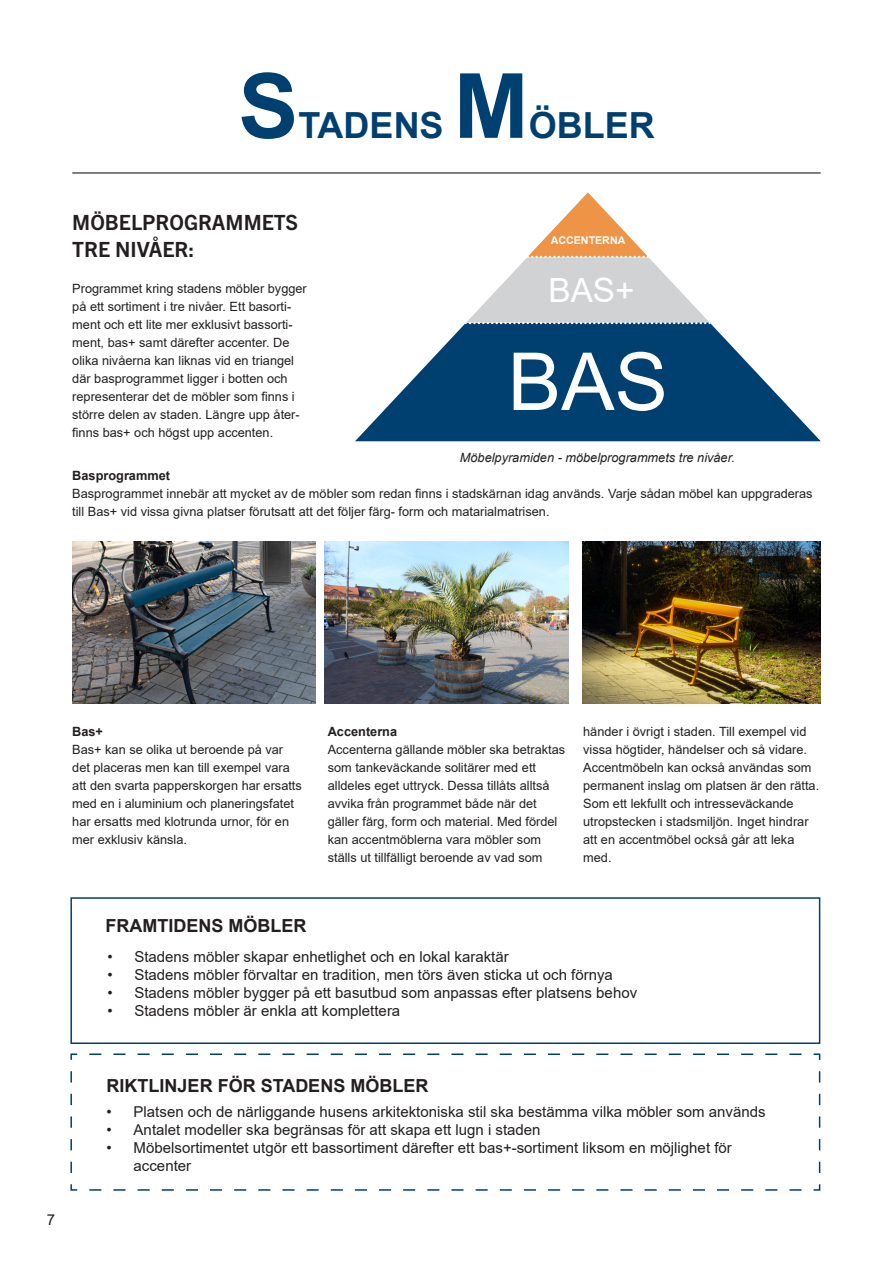
<style>
.page{position:relative;width:893px;height:1263px;background:#fff}
.page>*{position:absolute;margin:0;border:0;box-sizing:border-box;transform-origin:0 0}
.t1{font:700 90px "Arial";color:#004071}
.t2{font:80.1px "Arial";color:#fff}
.t3{font:700 36px "Arial";color:#004071}
.t4{font:33.3px "Arial";color:#fff}
.t5{font:700 21px/27px "Trade Gothic Next LT Pro";color:#231f20}
.t6{font:700 18px "Arial";color:#231f20}
.t7{font:15px/18px "Arial";color:#231f20}
.t8{font:12.75px/18px "Arial";color:#231f20}
.t9{font:italic 12.75px "Arial";color:#231f20}
.t10{font:700 12.75px "Arial";color:#231f20}
.t11{font:700 10.65px "Arial";color:#fff}
</style>
<div class="page">
<hr style="left:72px;top:173px;width:749px;height:1px;background:#000">
<svg style="left:467px;top:258px;width:242px;height:64px;fill:#d1d2d4"></svg>
<svg style="left:355px;top:323px;width:466px;height:118px;fill:#004071"></svg>
<svg style="left:466px;top:322px;width:244px;height:2px"></svg>
<svg style="left:528px;top:192px;width:120px;height:66px"></svg>
<img style="left:72px;top:541px;width:244px;height:163px">
<img style="left:325px;top:541px;width:243px;height:163px">
<img style="left:583px;top:541px;width:237px;height:163px">
<svg style="left:70px;top:1053px;width:751px;height:138px"></svg>
<div style="left:70px;top:897px;width:750px;height:147px;border:2px solid #004071"></div>
<p class="t1" style="left:238px;top:43px;width:62px">S</p>
<p class="t3" style="left:298px;top:100px;width:147px">TADENS</p>
<p class="t1" style="left:454px;top:43px;width:76px">M</p>
<p class="t3" style="left:529px;top:100px;width:127px">ÖBLER</p>
<p class="t5" style="left:72px;top:207px;width:227px">MÖBELPROGRAMMETS<br>TRE NIVÅER:</p>
<p class="t8" style="left:72px;top:279px;width:236px">Programmet kring stadens möbler bygger på ett sortiment i tre nivåer. Ett basorti&shy;ment och ett lite mer exklusivt bassorti&shy;ment, bas+ samt därefter accenter. De olika nivåerna kan liknas vid en triangel där basprogrammet ligger i botten och representerar det de möbler som finns i större delen av staden. Längre upp åter&shy;finns bas+ och högst upp accenten.</p>
<p class="t11" style="left:551px;top:233px;width:76px">ACCENTERNA</p>
<p class="t4" style="left:548px;top:267px;width:88px">BAS+</p>
<p class="t2" style="left:508px;top:327px;width:162px">BAS</p>
<p class="t9" style="left:460px;top:449px;width:277px">Möbelpyramiden - möbelprogrammets tre nivåer.</p>
<p class="t10" style="left:72px;top:466px;width:99px">Basprogrammet</p>
<p class="t8" style="left:72px;top:484px;width:742px">Basprogrammet innebär att mycket av de möbler som redan finns i stadskärnan idag används. Varje sådan möbel kan uppgraderas till Bas+ vid vissa givna platser förutsatt att det följer färg- form och matarialmatrisen.</p>
<p class="t10" style="left:72px;top:723px;width:32px">Bas+</p>
<p class="t8" style="left:72px;top:741px;width:231px">Bas+ kan se olika ut beroende på var det placeras men kan till exempel vara att den svarta papperskorgen har ersatts med en i aluminium och planeringsfatet har ersatts med klotrunda urnor, för en mer exklusiv känsla.</p>
<p class="t10" style="left:328px;top:723px;width:71px">Accenterna</p>
<p class="t8" style="left:328px;top:741px;width:239px">Accenterna gällande möbler ska betraktas som tankeväckande solitärer med ett alldeles eget uttryck. Dessa tillåts alltså avvika från programmet både när det gäller färg, form och material. Med fördel kan accentmöblerna vara möbler som ställs ut tillfälligt beroende av vad som</p>
<p class="t8" style="left:583px;top:723px;width:237px">händer i övrigt i staden. Till exempel vid vissa högtider, händelser och så vidare.<br>Accentmöbeln kan också användas som permanent inslag om platsen är den rätta.<br>Som ett lekfullt och intresseväckande utropstecken i stadsmiljön. Inget hindrar att en accentmöbel också går att leka med.</p>
<p class="t6" style="left:105px;top:913px;width:202px">FRAMTIDENS MÖBLER</p>
<p class="t7" style="left:107px;top:948px;width:403px">• Stadens möbler skapar enhetlighet och en lokal karaktär</p>
<p class="t7" style="left:107px;top:966px;width:507px">• Stadens möbler förvaltar en tradition, men törs även sticka ut och förnya</p>
<p class="t7" style="left:107px;top:984px;width:531px">• Stadens möbler bygger på ett basutbud som anpassas efter platsens behov</p>
<p class="t7" style="left:107px;top:1002px;width:294px">• Stadens möbler är enkla att komplettera</p>
<p class="t7" style="left:47px;top:1210px;width:10px">7</p>
<p class="t6" style="left:107px;top:1073px;width:323px">RIKTLINJER FÖR STADENS MÖBLER</p>
<p class="t7" style="left:107px;top:1103px;width:660px">• Platsen och de närliggande husens arkitektoniska stil ska bestämma vilka möbler som används</p>
<p class="t7" style="left:107px;top:1121px;width:435px">• Antalet modeller ska begränsas för att skapa ett lugn i staden</p>
<p class="t7" style="left:134px;top:1139px;width:600px;text-indent:-27px">• Möbelsortimentet utgör ett bassortiment därefter ett bas+-sortiment liksom en möjlighet för accenter</p>
</div>
